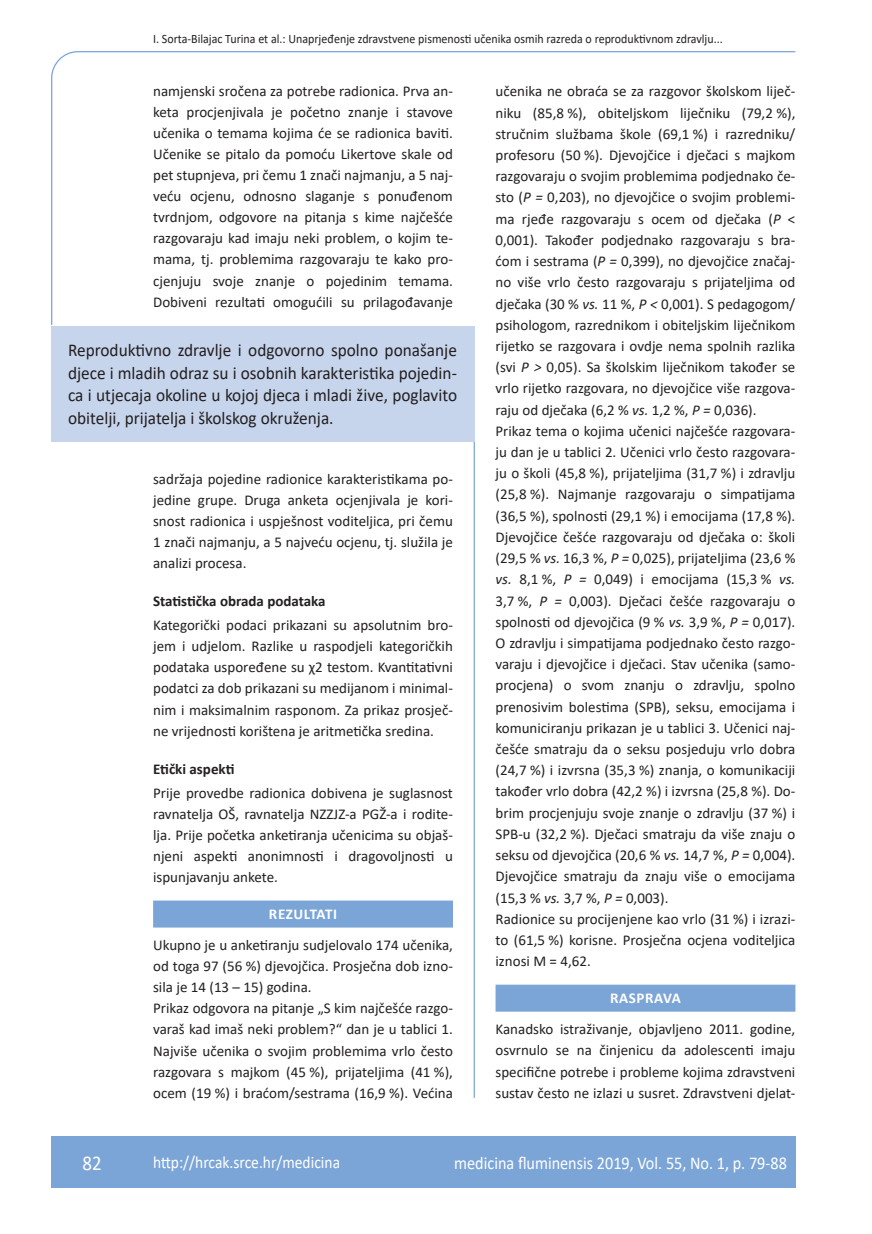
<style>
.page{position:relative;width:872px;height:1234px;background:#fff}
.page>*{position:absolute;margin:0;border:0;box-sizing:border-box;transform-origin:0 0}
.t1{font:21px "Calibri";color:#fff;scale:.9 1}
.anterfile{font:18px/22.5px "Calibri";color:#231f20;text-align:justify;scale:.96 1}
.t2{font:18px "Calibri";color:#fff;scale:.9 1}
.t3{font:17.25px "Calibri";color:#fff;scale:.9 1}
.osnovni_tekst{font:15px/21.1px "Calibri";color:#231f20;text-align:justify}
.podnaslov{font:700 15px "Calibri";color:#231f20}
.naslov_ruler{font:700 15px "Calibri";letter-spacing:.04em;color:#fff}
.glava{font:12.75px "Calibri";color:#231f20;scale:.94 1}
.s1{font-style:italic}
</style>
<div class="page">
<svg style="left:51px;top:51px;width:745px;height:274px"></svg>
<hr style="left:473px;top:441px;width:2px;height:656px;background:#7ca5d7">
<div style="left:51px;top:1135px;width:744px;height:51px;background:#7ca5d7"></div>
<div style="left:495px;top:984px;width:300px;height:27px;background:#7ca5d7"></div>
<div style="left:51px;top:325px;width:423px;height:116px;background:#c6d5ec"></div>
<div style="left:153px;top:900px;width:300px;height:27px;background:#7ca5d7"></div>
<p class="glava" style="left:153px;top:29px;width:607px">I. Sorta-Bilajac Turina et al.: Unaprjeđenje zdravstvene pismenosti učenika osmih razreda o reproduktivnom zdravlju...</p>
<p class="osnovni_tekst" style="left:153px;top:80px;width:301px">namjenski sročena za potrebe radionica. Prva an&shy;keta procjenjivala je početno znanje i stavove učenika o temama kojima će se radionica baviti.<br>Učenike se pitalo da pomoću Likertove skale od pet stupnjeva, pri čemu 1 znači najmanju, a 5 naj&shy;veću ocjenu, odnosno slaganje s ponuđenom tvrdnjom, odgovore na pitanja s kime najčešće razgovaraju kad imaju neki problem, o kojim te&shy;mama, tj. problemima razgovaraju te kako pro&shy;cjenjuju svoje znanje o pojedinim temama.<br>Dobiveni rezultati omogućili su prilagođavanje</p>
<p class="osnovni_tekst" style="left:495px;top:80px;width:301px">učenika ne obraća se za razgovor školskom liječ&shy;niku (85,8 %), obiteljskom liječniku (79,2 %), stručnim službama škole (69,1 %) i razredniku/ profesoru (50 %). Djevojčice i dječaci s majkom razgovaraju o svojim problemima podjednako če&shy;sto (<span class="s1">P =</span> 0,203), no djevojčice o svojim problemi&shy;ma rjeđe razgovaraju s ocem od dječaka (<span class="s1">P</span> &lt; 0,001). Također podjednako razgovaraju s bra&shy;ćom i sestrama (<span class="s1">P =</span> 0,399), no djevojčice značaj&shy;no više vrlo često razgovaraju s prijateljima od dječaka (30 % <span class="s1">vs.</span> 11 %, <span class="s1">P &lt;</span> 0,001). S pedagogom/ psihologom, razrednikom i obiteljskim liječnikom rijetko se razgovara i ovdje nema spolnih razlika (svi <span class="s1">P &gt;</span> 0,05). Sa školskim liječnikom također se vrlo rijetko razgovara, no djevojčice više razgova&shy;raju od dječaka (6,2 % <span class="s1">vs.</span> 1,2 %, <span class="s1">P =</span> 0,036).</p>
<p class="osnovni_tekst" style="left:495px;top:420px;width:301px">Prikaz tema o kojima učenici najčešće razgovara&shy;ju dan je u tablici 2. Učenici vrlo često razgovara&shy;ju o školi (45,8 %), prijateljima (31,7 %) i zdravlju (25,8 %). Najmanje razgovaraju o simpatijama (36,5 %), spolnosti (29,1 %) i emocijama (17,8 %).<br>Djevojčice češće razgovaraju od dječaka o: školi (29,5 % <span class="s1">vs.</span> 16,3 %, <span class="s1">P =</span> 0,025), prijateljima (23,6 % <span class="s1">vs.</span> 8,1 %, <span class="s1">P =</span> 0,049) i emocijama (15,3 % <span class="s1">vs.<br></span>3,7 %, <span class="s1">P =</span> 0,003). Dječaci češće razgovaraju o spolnosti od djevojčica (9 % <span class="s1">vs.</span> 3,9 %, <span class="s1">P =</span> 0,017).<br>O zdravlju i simpatijama podjednako često razgo&shy;varaju i djevojčice i dječaci. Stav učenika (samo&shy;procjena) o svom znanju o zdravlju, spolno prenosivim bolestima (SPB), seksu, emocijama i komuniciranju prikazan je u tablici 3. Učenici naj&shy;češće smatraju da o seksu posjeduju vrlo dobra (24,7 %) i izvrsna (35,3 %) znanja, o komunikaciji također vrlo dobra (42,2 %) i izvrsna (25,8 %). Do&shy;brim procjenjuju svoje znanje o zdravlju (37 %) i SPB-u (32,2 %). Dječaci smatraju da više znaju o seksu od djevojčica (20,6 % <span class="s1">vs.</span> 14,7 %, <span class="s1">P =</span> 0,004).<br>Djevojčice smatraju da znaju više o emocijama (15,3 % <span class="s1">vs.</span> 3,7 %, <span class="s1">P =</span> 0,003).</p>
<p class="osnovni_tekst" style="left:495px;top:907px;width:301px">Radionice su procijenjene kao vrlo (31 %) i izrazi&shy;to (61,5 %) korisne. Prosječna ocjena voditeljica iznosi M = 4,62.</p>
<p class="naslov_ruler" style="left:610px;top:987px;width:72px">RASPRAVA</p>
<p class="osnovni_tekst" style="left:495px;top:1017px;width:301px">Kanadsko istraživanje, objavljeno 2011. godine, osvrnulo se na činjenicu da adolescenti imaju specifične potrebe i probleme kojima zdravstveni sustav često ne izlazi u susret. Zdravstveni djelat-</p>
<p class="anterfile" style="left:68px;top:338px;width:407px">Reproduktivno zdravlje i odgovorno spolno ponašanje djece i mladih odraz su i osobnih karakteristika pojedin&shy;ca i utjecaja okoline u kojoj djeca i mladi žive, poglavito obitelji, prijatelja i školskog okruženja.</p>
<p class="osnovni_tekst" style="left:153px;top:467px;width:301px">sadržaja pojedine radionice karakteristikama po&shy;jedine grupe. Druga anketa ocjenjivala je kori&shy;snost radionica i uspješnost voditeljica, pri čemu 1 znači najmanju, a 5 najveću ocjenu, tj. služila je analizi procesa.</p>
<p class="podnaslov" style="left:153px;top:590px;width:174px">Statistička obrada podataka</p>
<p class="osnovni_tekst" style="left:153px;top:614px;width:301px">Kategorički podaci prikazani su apsolutnim bro&shy;jem i udjelom. Razlike u raspodjeli kategoričkih podataka uspoređene su χ2 testom. Kvantitativni podatci za dob prikazani su medijanom i minimal&shy;nim i maksimalnim rasponom. Za prikaz prosječ&shy;ne vrijednosti korištena je aritmetička sredina.</p>
<p class="podnaslov" style="left:153px;top:758px;width:83px">Etički aspekti</p>
<p class="osnovni_tekst" style="left:153px;top:781px;width:301px">Prije provedbe radionica dobivena je suglasnost ravnatelja OŠ, ravnatelja NZZJZ-a PGŽ-a i rodite&shy;lja. Prije početka anketiranja učenicima su objaš&shy;njeni aspekti anonimnosti i dragovoljnosti u ispunjavanju ankete.</p>
<p class="naslov_ruler" style="left:269px;top:903px;width:70px">REZULTATI</p>
<p class="osnovni_tekst" style="left:153px;top:933px;width:301px">Ukupno je u anketiranju sudjelovalo 174 učenika, od toga 97 (56 %) djevojčica. Prosječna dob izno&shy;sila je 14 (13 – 15) godina.</p>
<p class="osnovni_tekst" style="left:153px;top:997px;width:301px">Prikaz odgovora na pitanje „S kim najčešće razgo&shy;varaš kad imaš neki problem?“ dan je u tablici 1.<br>Najviše učenika o svojim problemima vrlo često razgovara s majkom (45 %), prijateljima (41 %), ocem (19 %) i braćom/sestrama (16,9 %). Većina</p>
<p class="t1" style="left:82px;top:1147px;width:23px">82</p>
<p class="t3" style="left:153px;top:1149px;width:209px">http://hrcak.srce.hr/medicina</p>
<p class="t2" style="left:454px;top:1149px;width:371px">medicina fluminensis 2019, Vol. 55, No. 1, p. 79-88</p>
</div>
